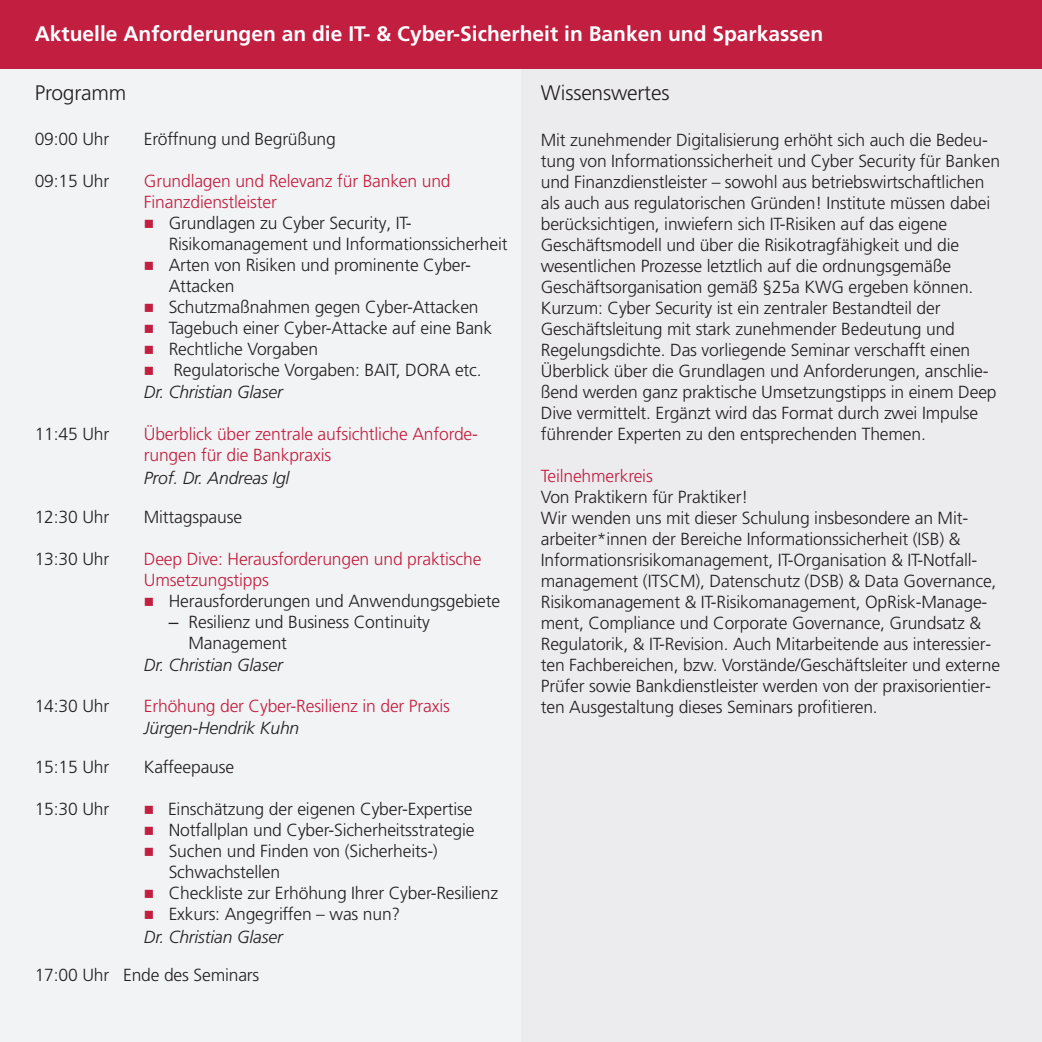
<style>
.page{position:relative;width:1042px;height:1042px;background:#fff}
.page>*{position:absolute;margin:0;border:0;box-sizing:border-box;transform-origin:0 0}
.t1{font:700 21px "Frutiger LT Pro";color:#fff}
.t2{font:300 21px "Frutiger LT Pro";letter-spacing:-.01em;color:#231f20}
.t3{font:300 17.5px/21px "Frutiger LT Pro";letter-spacing:-.01em;color:#231f20}
.t4{font:300 17.5px/21px "Frutiger LT Pro";letter-spacing:-.01em;color:#c21e40}
.t5{font:italic 300 17.5px "Frutiger LT Pro";letter-spacing:-.01em;color:#231f20}
.s1{font-family:"Arial";font-weight:400}
</style>
<div class="page">
<div style="left:521px;top:64px;width:521px;height:978px;background:#ececee"></div>
<div style="left:0;top:64px;width:521px;height:978px;background:#f2f3f4"></div>
<div style="left:0;top:0;width:1042px;height:69px;background:#c21e40"></div>
<p class="t1" style="left:35px;top:25px;width:790px">Aktuelle Anforderungen an die IT- &amp; Cyber-Sicherheit in Banken und Sparkassen</p>
<p class="t2" style="left:35px;top:84px;width:93px">Programm</p>
<p class="t3" style="left:35px;top:130px;width:76px">09:00 Uhr</p>
<p class="t3" style="left:144px;top:130px;width:194px">Eröffnung und Begrüßung</p>
<p class="t3" style="left:35px;top:172px;width:76px">09:15 Uhr</p>
<p class="t4" style="left:144px;top:172px;width:308px">Grundlagen und Relevanz für Banken und<br>Finanzdienstleister</p>
<p class="t3" style="left:169px;top:214px;width:340px">Grundlagen zu Cyber Security, IT-Risikomanagement und Informationssicherheit Arten von Risiken und prominente Cyber-Attacken<br>Schutzmaßnahmen gegen Cyber-Attacken Tagebuch einer Cyber-Attacke auf eine Bank Rechtliche Vorgaben<br>Regulatorische Vorgaben: BAIT, DORA etc.</p>
<p class="t5" style="left:144px;top:385px;width:140px">Dr. Christian Glaser</p>
<p class="t3" style="left:35px;top:425px;width:76px">11:45 Uhr</p>
<p class="t4" style="left:144px;top:425px;width:336px">Überblick über zentrale aufsichtliche Anforde&shy;rungen für die Bankpraxis</p>
<p class="t5" style="left:144px;top:471px;width:147px">Prof. Dr. Andreas Igl</p>
<p class="t3" style="left:35px;top:508px;width:76px">12:30 Uhr</p>
<p class="t3" style="left:144px;top:508px;width:100px">Mittagspause</p>
<p class="t3" style="left:35px;top:550px;width:76px">13:30 Uhr</p>
<p class="t4" style="left:144px;top:550px;width:339px">Deep Dive: Herausforderungen und praktische<br>Umsetzungstipps</p>
<p class="t3" style="left:169px;top:592px;width:333px">Herausforderungen und Anwendungsgebiete</p>
<p class="t3" style="left:189px;top:613px;width:243px;text-indent:-20px"><span class="s1">–</span> Resilienz und Business Continuity<br>Management</p>
<p class="t5" style="left:144px;top:658px;width:140px">Dr. Christian Glaser</p>
<p class="t3" style="left:35px;top:697px;width:76px">14:30 Uhr</p>
<p class="t4" style="left:144px;top:697px;width:307px">Erhöhung der Cyber-Resilienz in der Praxis</p>
<p class="t5" style="left:144px;top:721px;width:157px">Jürgen-Hendrik Kuhn</p>
<p class="t3" style="left:35px;top:758px;width:76px">15:15 Uhr</p>
<p class="t3" style="left:144px;top:758px;width:92px">Kaffeepause</p>
<p class="t3" style="left:35px;top:800px;width:76px">15:30 Uhr</p>
<p class="t3" style="left:168px;top:800px;width:332px">Einschätzung der eigenen Cyber-Expertise Notfallplan und Cyber-Sicherheitsstrategie Suchen und Finden von (Sicherheits-)<br>Schwachstellen<br>Checkliste zur Erhöhung Ihrer Cyber-Resilienz Exkurs: Angegriffen – was nun?</p>
<p class="t5" style="left:144px;top:929px;width:140px">Dr. Christian Glaser</p>
<p class="t3" style="left:35px;top:966px;width:226px">17:00 Uhr Ende des Seminars</p>
<p class="t2" style="left:541px;top:84px;width:130px">Wissenswertes</p>
<p class="t3" style="left:541px;top:131px;width:461px">Mit zunehmender Digitalisierung erhöht sich auch die Bedeu‐ tung von Informationssicherheit und Cyber Security für Banken und Finanzdienstleister – sowohl aus betriebswirtschaftlichen als auch aus regulatorischen Gründen! Institute müssen dabei berücksichtigen, inwiefern sich IT-Risiken auf das eigene Geschäftsmodell und über die Risikotragfähigkeit und die wesentlichen Prozesse letztlich auf die ordnungsgemäße Geschäftsorganisation gemäß §25a KWG ergeben können.<br>Kurzum: Cyber Security ist ein zentraler Bestandteil der Geschäftsleitung mit stark zunehmender Bedeutung und Regelungsdichte. Das vorliegende Seminar verschafft einen Überblick über die Grundlagen und Anforderungen, anschlie‐ ßend werden ganz praktische Umsetzungstipps in einem Deep Dive vermittelt. Ergänzt wird das Format durch zwei Impulse führender Experten zu den entsprechenden Themen.</p>
<p class="t4" style="left:541px;top:467px;width:113px">Teilnehmerkreis</p>
<p class="t3" style="left:541px;top:488px;width:461px">Von Praktikern für Praktiker!<br>Wir wenden uns mit dieser Schulung insbesondere an Mit&shy;arbeiter*innen der Bereiche Informationssicherheit (ISB) &amp; Informationsrisikomanagement, IT-Organisation &amp; IT-Notfall&shy;management (ITSCM), Datenschutz (DSB) &amp; Data Governance, Risikomanagement &amp; IT-Risikomanagement, OpRisk-Manage‐ ment, Compliance und Corporate Governance, Grundsatz &amp; Regulatorik, &amp; IT-Revision. Auch Mitarbeitende aus interessier‐ ten Fachbereichen, bzw. Vorstände/Geschäftsleiter und externe Prüfer sowie Bankdienstleister werden von der praxisorientier‐ ten Ausgestaltung dieses Seminars profitieren.</p>
</div>
